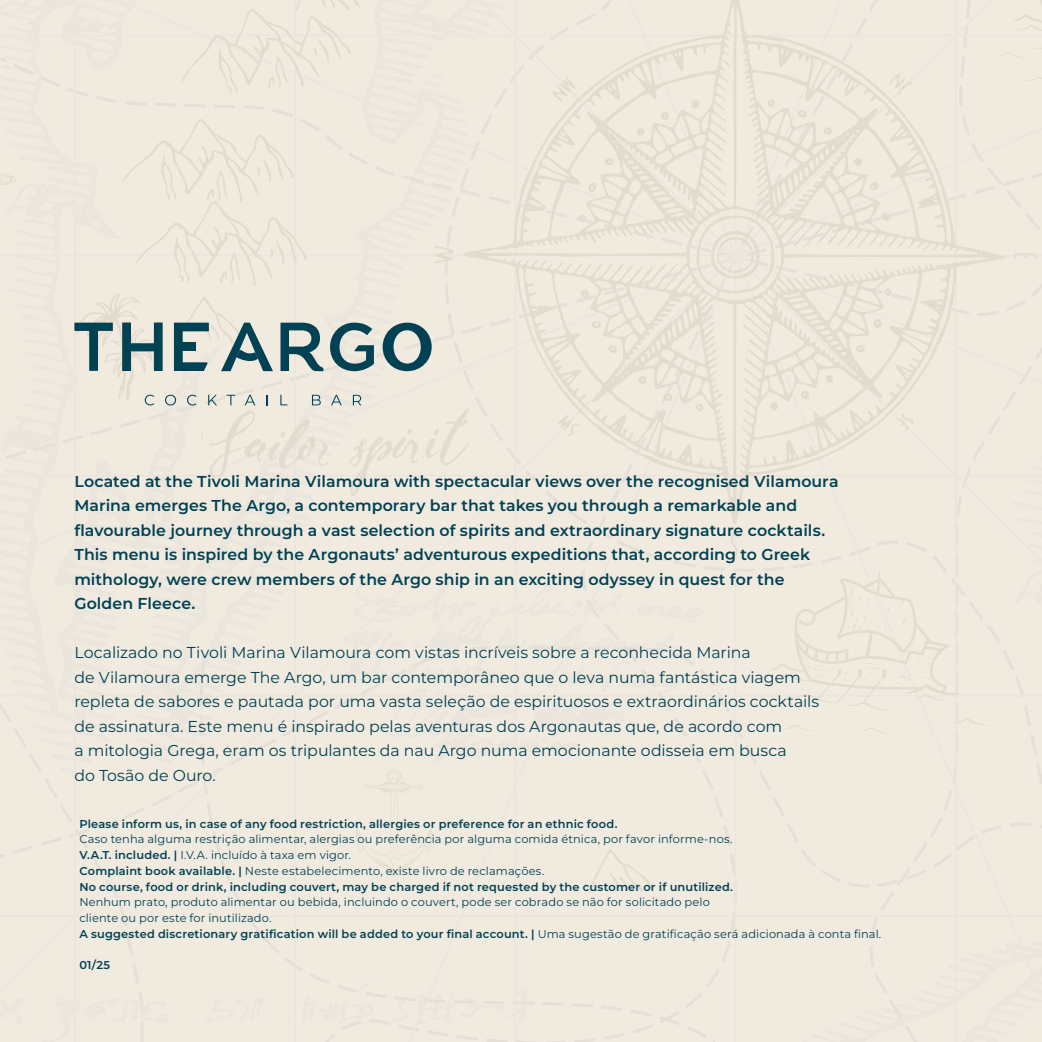
<style>
.page{position:relative;width:1042px;height:1042px;background:#f0eadf}
.page>*{position:absolute;margin:0;border:0;box-sizing:border-box;transform-origin:0 0}
.t1{font:600 15.75px/24.5px "Montserrat";letter-spacing:.005em;color:#004154}
.t2{font:15.75px/24.5px "Montserrat";color:#004154}
.t3{font:11.38px/15.8px "Montserrat";letter-spacing:.01em;color:#004154}
.t4{font:600 11.38px "Montserrat";letter-spacing:.015em;color:#004154}
.s1{font-weight:600}
</style>
<div class="page">
<svg style="left:781px;top:725px;width:34px;height:6px"></svg>
<svg style="left:857px;top:727px;width:34px;height:6px"></svg>
<svg style="left:951px;top:718px;width:40px;height:8px"></svg>
<svg style="left:750px;top:572px;width:212px;height:139px;background:#eee8dc"></svg>
<svg style="left:1025px;top:77px;width:17px;height:6px"></svg>
<div style="left:993px;top:0;width:49px;height:59px;background:#f0eadf"></div>
<svg style="left:145px;top:395px;width:9px;height:10px"></svg>
<svg style="left:165px;top:395px;width:11px;height:10px"></svg>
<svg style="left:187px;top:395px;width:9px;height:10px"></svg>
<svg style="left:208px;top:395px;width:9px;height:10px"></svg>
<svg style="left:227px;top:395px;width:8px;height:10px"></svg>
<svg style="left:245px;top:395px;width:10px;height:10px"></svg>
<svg style="left:266px;top:395px;width:2px;height:10px"></svg>
<svg style="left:280px;top:395px;width:7px;height:10px"></svg>
<svg style="left:312px;top:395px;width:9px;height:10px"></svg>
<svg style="left:331px;top:395px;width:11px;height:10px"></svg>
<svg style="left:353px;top:395px;width:8px;height:10px"></svg>
<svg style="left:74px;top:323px;width:39px;height:48px;background:#9aadac"></svg>
<svg style="left:122px;top:322px;width:41px;height:49px;background:#729095"></svg>
<svg style="left:174px;top:323px;width:35px;height:48px;background:#719095"></svg>
<div style="left:179px;top:342px;width:17px;height:9px;background:#004154"></div>
<svg style="left:330px;top:323px;width:44px;height:48px;background:#7e999d"></svg>
<svg style="left:383px;top:323px;width:49px;height:48px;background:#79969a"></svg>
<svg style="left:280px;top:323px;width:43px;height:48px;background:#6d8d93"></svg>
<svg style="left:221px;top:323px;width:52px;height:48px;background:#97abab"></svg>
<p class="t1" style="left:74px;top:468px;width:765px">Located at the Tivoli Marina Vilamoura with spectacular views over the recognised Vilamoura Marina emerges The Argo, a contemporary bar that takes you through a remarkable and flavourable journey through a vast selection of spirits and extraordinary signature cocktails.<br>This menu is inspired by the Argonauts’ adventurous expeditions that, according to Greek mithology, were crew members of the Argo ship in an exciting odyssey in quest for the Golden Fleece.</p>
<p class="t2" style="left:74px;top:640px;width:746px">Localizado no Tivoli Marina Vilamoura com vistas incríveis sobre a reconhecida Marina<br>de Vilamoura emerge The Argo, um bar contemporâneo que o leva numa fantástica viagem repleta de sabores e pautada por uma vasta seleção de espirituosos e extraordinários cocktails de assinatura. Este menu é inspirado pelas aventuras dos Argonautas que, de acordo com<br>a mitologia Grega, eram os tripulantes da nau Argo numa emocionante odisseia em busca<br>do Tosão de Ouro.</p>
<p class="t4" style="left:79px;top:816px;width:539px">Please inform us, in case of any food restriction, allergies or preference for an ethnic food.</p>
<p class="t3" style="left:79px;top:831px;width:655px">Caso tenha alguma restrição alimentar, alergias ou preferência por alguma comida étnica, por favor informe-nos.<br><span class="s1">V.A.T. included. |</span> I.V.A. incluído à taxa em vigor.<br><span class="s1">Complaint book available. |</span> Neste estabelecimento, existe livro de reclamações.<br><span class="s1">No course, food or drink, including couvert, may be charged if not requested by the customer or if unutilized.</span></p>
<p class="t3" style="left:79px;top:894px;width:803px">Nenhum prato, produto alimentar ou bebida, incluindo o couvert, pode ser cobrado se não for solicitado pelo<br>cliente ou por este for inutilizado.<br><span class="s1">A suggested discretionary gratification will be added to your final account. |</span> Uma sugestão de gratificação será adicionada à conta final.</p>
<p class="t4" style="left:79px;top:958px;width:32px">01/25</p>
</div>
